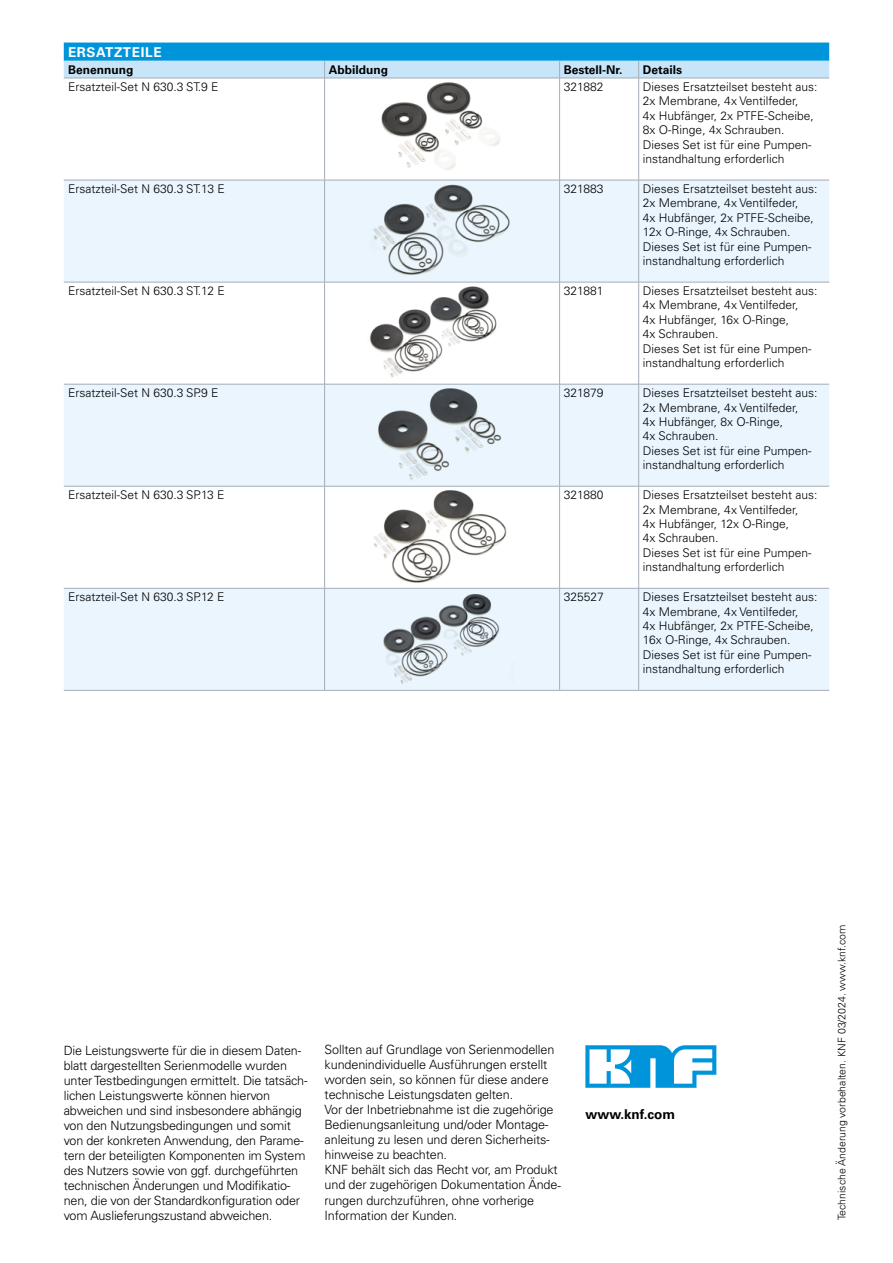
<style>
.page{position:relative;width:893px;height:1263px;background:#fff}
.page>*{position:absolute;margin:0;border:0;box-sizing:border-box;transform-origin:0 0}
.t1{font:700 13.5px "Univers LT Pro 65";color:#000}
.t2{font:700 13.5px "Univers LT Pro 65";letter-spacing:.05em;color:#fff}
.t3{font:300 12.75px/15px "Univers LT Pro 45";letter-spacing:-.015em;color:#000}
.t4{font:300 12px/14.4px "Univers LT Pro 45";color:#000}
.t5{font:700 12px "Univers LT Pro 65";color:#000}
.t6{font:300 10.5px "Univers LT Pro 45";color:#000}
</style>
<div class="page">
<svg style="left:585px;top:1045px;width:131px;height:43px"></svg>
<svg style="left:64px;top:181px;width:765px;height:509px;fill:#eaf5fd"></svg>
<hr style="left:64px;top:78px;width:261px;height:1px;background:#a4adb7">
<hr style="left:325px;top:78px;width:235px;height:1px;background:#a4adb7">
<hr style="left:560px;top:78px;width:79px;height:1px;background:#a4adb7">
<hr style="left:639px;top:78px;width:190px;height:1px;background:#a4adb7">
<hr style="left:64px;top:180px;width:261px;height:1px;background:#a4adb7">
<hr style="left:325px;top:180px;width:235px;height:1px;background:#a4adb7">
<hr style="left:560px;top:180px;width:79px;height:1px;background:#a4adb7">
<hr style="left:639px;top:180px;width:190px;height:1px;background:#a4adb7">
<hr style="left:64px;top:282px;width:261px;height:1px;background:#a4adb7">
<hr style="left:325px;top:282px;width:235px;height:1px;background:#a4adb7">
<hr style="left:560px;top:282px;width:79px;height:1px;background:#a4adb7">
<hr style="left:639px;top:282px;width:190px;height:1px;background:#a4adb7">
<hr style="left:64px;top:384px;width:261px;height:1px;background:#a4adb7">
<hr style="left:325px;top:384px;width:235px;height:1px;background:#a4adb7">
<hr style="left:560px;top:384px;width:79px;height:1px;background:#a4adb7">
<hr style="left:639px;top:384px;width:190px;height:1px;background:#a4adb7">
<hr style="left:64px;top:486px;width:261px;height:1px;background:#a4adb7">
<hr style="left:325px;top:486px;width:235px;height:1px;background:#a4adb7">
<hr style="left:560px;top:486px;width:79px;height:1px;background:#a4adb7">
<hr style="left:639px;top:486px;width:190px;height:1px;background:#a4adb7">
<hr style="left:64px;top:588px;width:261px;height:1px;background:#a4adb7">
<hr style="left:325px;top:588px;width:235px;height:1px;background:#a4adb7">
<hr style="left:560px;top:588px;width:79px;height:1px;background:#a4adb7">
<hr style="left:639px;top:588px;width:190px;height:1px;background:#a4adb7">
<hr style="left:64px;top:690px;width:261px;height:1px;background:#a4adb7">
<hr style="left:325px;top:690px;width:235px;height:1px;background:#a4adb7">
<hr style="left:560px;top:690px;width:79px;height:1px;background:#a4adb7">
<hr style="left:639px;top:690px;width:190px;height:1px;background:#a4adb7">
<hr style="left:324px;top:78px;width:1px;height:102px;background:#a4adb7">
<hr style="left:324px;top:180px;width:1px;height:102px;background:#a4adb7">
<hr style="left:324px;top:282px;width:1px;height:102px;background:#a4adb7">
<hr style="left:324px;top:384px;width:1px;height:102px;background:#a4adb7">
<hr style="left:324px;top:486px;width:1px;height:102px;background:#a4adb7">
<hr style="left:324px;top:588px;width:1px;height:102px;background:#a4adb7">
<svg style="left:64px;top:43px;width:765px;height:35px;background:#62bbe8"></svg>
<hr style="left:559px;top:78px;width:1px;height:102px;background:#a4adb7">
<hr style="left:638px;top:78px;width:1px;height:102px;background:#a4adb7">
<hr style="left:559px;top:180px;width:1px;height:102px;background:#a4adb7">
<hr style="left:638px;top:180px;width:1px;height:102px;background:#a4adb7">
<hr style="left:559px;top:282px;width:1px;height:102px;background:#a4adb7">
<hr style="left:638px;top:282px;width:1px;height:102px;background:#a4adb7">
<hr style="left:559px;top:384px;width:1px;height:102px;background:#a4adb7">
<hr style="left:638px;top:384px;width:1px;height:102px;background:#a4adb7">
<hr style="left:559px;top:486px;width:1px;height:102px;background:#a4adb7">
<hr style="left:638px;top:486px;width:1px;height:102px;background:#a4adb7">
<hr style="left:559px;top:588px;width:1px;height:102px;background:#a4adb7">
<hr style="left:638px;top:588px;width:1px;height:102px;background:#a4adb7">
<img style="left:381px;top:82px;width:119px;height:88px">
<img style="left:360px;top:184px;width:157px;height:92px">
<img style="left:357px;top:286px;width:163px;height:92px">
<img style="left:346px;top:388px;width:185px;height:92px">
<img style="left:361px;top:490px;width:155px;height:93px">
<img style="left:362px;top:592px;width:153px;height:93px">
<p class="t2" style="left:68px;top:42px;width:95px">ERSATZTEILE</p>
<p class="t5" style="left:68px;top:61px;width:67px">Benennung</p>
<p class="t5" style="left:329px;top:61px;width:61px">Abbildung</p>
<p class="t5" style="left:564px;top:61px;width:60px">Bestell-Nr.</p>
<p class="t5" style="left:643px;top:61px;width:41px">Details</p>
<p class="t4" style="left:68px;top:79px;width:152px">Ersatzteil-Set N 630.3 ST.9 E</p>
<p class="t4" style="left:564px;top:79px;width:41px">321882</p>
<p class="t4" style="left:643px;top:79px;width:176px">Dieses Ersatzteilset besteht aus:<br>2x Membrane, 4x Ventilfeder,<br>4x Hubfänger, 2x PTFE-Scheibe,<br>8x O-Ringe, 4x Schrauben.<br>Dieses Set ist für eine Pumpen&shy;instandhaltung erforderlich</p>
<p class="t4" style="left:68px;top:181px;width:158px">Ersatzteil-Set N 630.3 ST.13 E</p>
<p class="t4" style="left:564px;top:181px;width:41px">321883</p>
<p class="t4" style="left:643px;top:181px;width:176px">Dieses Ersatzteilset besteht aus:<br>2x Membrane, 4x Ventilfeder,<br>4x Hubfänger, 2x PTFE-Scheibe,<br>12x O-Ringe, 4x Schrauben.<br>Dieses Set ist für eine Pumpen&shy;instandhaltung erforderlich</p>
<p class="t4" style="left:68px;top:283px;width:158px">Ersatzteil-Set N 630.3 ST.12 E</p>
<p class="t4" style="left:564px;top:283px;width:41px">321881</p>
<p class="t4" style="left:643px;top:283px;width:176px">Dieses Ersatzteilset besteht aus:<br>4x Membrane, 4x Ventilfeder,<br>4x Hubfänger, 16x O-Ringe,<br>4x Schrauben.<br>Dieses Set ist für eine Pumpen&shy;instandhaltung erforderlich</p>
<p class="t4" style="left:68px;top:385px;width:152px">Ersatzteil-Set N 630.3 SP.9 E</p>
<p class="t4" style="left:564px;top:385px;width:41px">321879</p>
<p class="t4" style="left:643px;top:385px;width:176px">Dieses Ersatzteilset besteht aus:<br>2x Membrane, 4x Ventilfeder,<br>4x Hubfänger, 8x O-Ringe,<br>4x Schrauben.<br>Dieses Set ist für eine Pumpen&shy;instandhaltung erforderlich</p>
<p class="t4" style="left:68px;top:487px;width:158px">Ersatzteil-Set N 630.3 SP.13 E</p>
<p class="t4" style="left:564px;top:487px;width:41px">321880</p>
<p class="t4" style="left:643px;top:487px;width:176px">Dieses Ersatzteilset besteht aus:<br>2x Membrane, 4x Ventilfeder,<br>4x Hubfänger, 12x O-Ringe,<br>4x Schrauben.<br>Dieses Set ist für eine Pumpen&shy;instandhaltung erforderlich</p>
<p class="t4" style="left:68px;top:589px;width:158px">Ersatzteil-Set N 630.3 SP.12 E</p>
<p class="t4" style="left:564px;top:589px;width:42px">325527</p>
<p class="t4" style="left:643px;top:589px;width:176px">Dieses Ersatzteilset besteht aus:<br>4x Membrane, 4x Ventilfeder,<br>4x Hubfänger, 2x PTFE-Scheibe,<br>16x O-Ringe, 4x Schrauben.<br>Dieses Set ist für eine Pumpen&shy;instandhaltung erforderlich</p>
<p class="t3" style="left:64px;top:1042px;width:245px">Die Leistungswerte für die in diesem Daten&shy;blatt dargestellten Serienmodelle wurden unter Testbedingungen ermittelt. Die tatsäch&shy;lichen Leistungswerte können hiervon abweichen und sind insbesondere abhängig von den Nutzungsbedingungen und somit von der konkreten Anwendung, den Parame&shy;tern der beteiligten Komponenten im System des Nutzers sowie von ggf. durchgeführten technischen Änderungen und Modifikatio&shy;nen, die von der Standardkonfiguration oder vom Auslieferungszustand abweichen.</p>
<p class="t3" style="left:325px;top:1042px;width:238px">Sollten auf Grundlage von Serienmodellen kundenindividuelle Ausführungen erstellt worden sein, so können für diese andere technische Leistungsdaten gelten.<br>Vor der Inbetriebnahme ist die zugehörige Bedienungsanleitung und/oder Montage&shy;anleitung zu lesen und deren Sicherheits&shy;hinweise zu beachten.<br>KNF behält sich das Recht vor, am Produkt und der zugehörigen Dokumentation Ände&shy;rungen durchzuführen, ohne vorherige Information der Kunden.</p>
<p class="t1" style="left:585px;top:1104px;width:91px">www.knf.com</p>
<p class="t6" style="left:835px;top:1220px;width:297px;rotate:-90deg">Technische Änderung vorbehalten. KNF 03/2024. www.knf.com</p>
</div>
